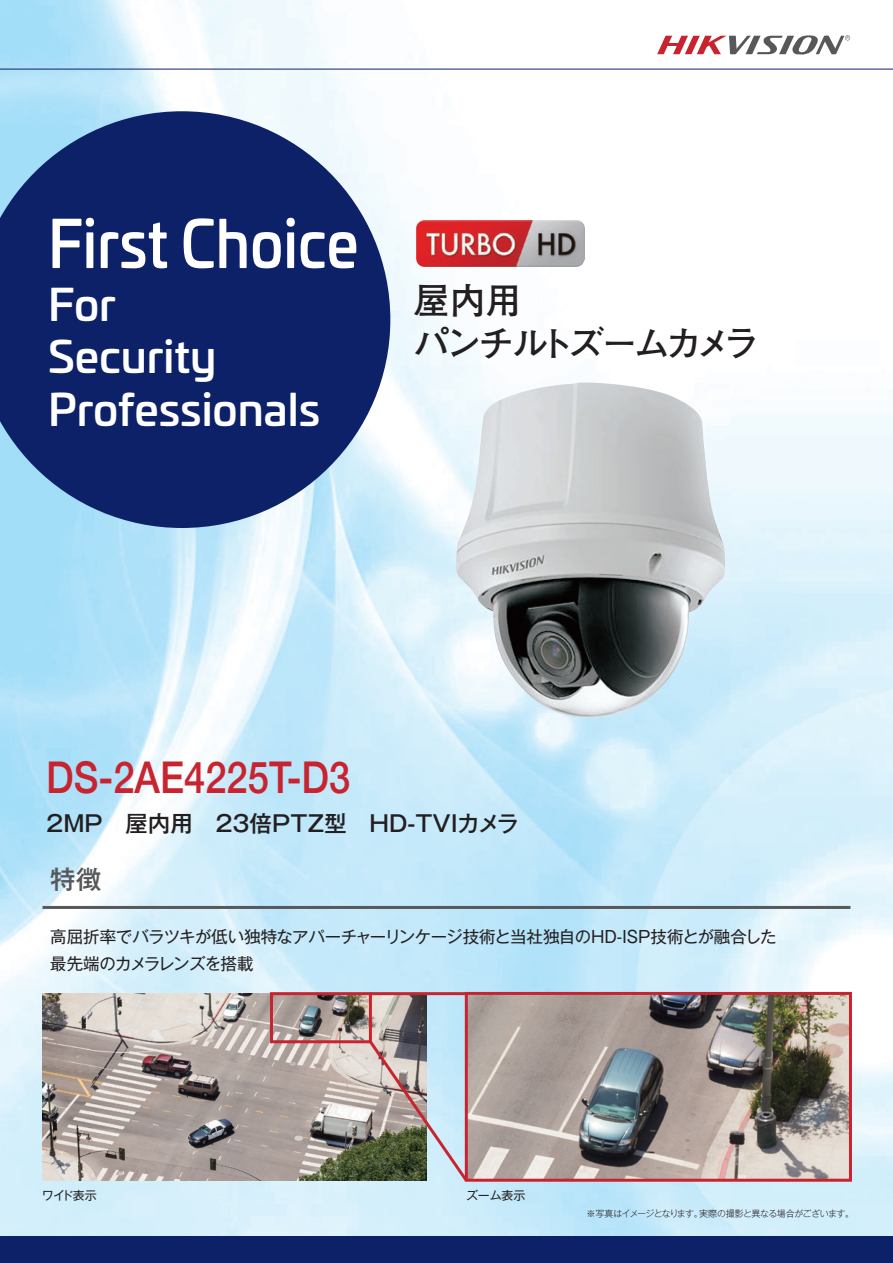
<style>
.page{position:relative;width:893px;height:1263px;background:#fff}
.page>*{position:absolute;margin:0;border:0;box-sizing:border-box;transform-origin:0 0}
.t1{font:500 64.5px "Univia Pro";color:#fff;scale:.89 1}
.t2{font:500 43.8px "Helvetica Neue";color:#c82430;scale:.87 1}
.t3{font:500 43.5px/52.5px "Univia Pro";color:#fff}
.t4{font:700 36px/43.2px "Futo Go B101 Pro";letter-spacing:-.11em;color:#231f20}
.t5{font:500 25.5px "Gothic MB101 Pro";color:#57585a}
.t6{font:500 22.5px "Gothic MB101 Pro";color:#231f20}
.t7{font:16.5px/27px "Gothic MB101 Pro";letter-spacing:-.03em;color:#231f20}
.t8{font:12px "Gothic MB101 Pro";letter-spacing:-.02em;color:#231f20}
.t9{font:300 9px "Gothic MB101 Pro";letter-spacing:-.07em;color:#231f20}
.t10{font:4.05px "Koz Go Pro";color:#57585a}
</style>
<div class="page">
<img style="left:0;top:0;width:893px;height:1237px">
<img style="left:43px;top:993px;width:384px;height:187px">
<img style="left:469px;top:996px;width:379px;height:182px">
<div style="left:465px;top:992px;width:387px;height:190px;border:3px solid #c82430"></div>
<img style="left:415px;top:220px;width:170px;height:47px">
<img style="left:456px;top:383px;width:271px;height:338px">
<svg style="left:0;top:111px;width:390px;height:417px;fill:#0d2169"></svg>
<div style="left:0;top:1237px;width:893px;height:26px;background:#0d2169"></div>
<hr style="left:43px;top:906px;width:807px;height:3px;background:#57585a">
<div style="left:270px;top:992px;width:102px;height:51px;border:3px solid #c82430"></div>
<hr style="left:370px;top:992px;width:96px;height:3px;background:#c82430">
<svg style="left:366px;top:1037px;width:104px;height:147px"></svg>
<svg style="left:657px;top:35px;width:193px;height:20px"></svg>
<hr style="left:0;top:69px;width:893px;height:1px;background:#0d2169">
<p class="t1" style="left:48px;top:194px;width:350px">First Choice</p>
<p class="t3" style="left:48px;top:275px;width:274px">For<br>Security<br>Professionals</p>
<p class="t4" style="left:413px;top:274px;width:347px">屋内用<br>パンチルトズームカメラ</p>
<p class="t10" style="left:846px;top:35px;width:4px">R</p>
<p class="t2" style="left:46px;top:742px;width:351px">DS-2AE4225T-D3</p>
<p class="t6" style="left:46px;top:804px;width:474px">2MP　屋内用　23倍PTZ型　HD-TVIカメラ</p>
<p class="t5" style="left:50px;top:859px;width:52px">特徴</p>
<p class="t7" style="left:50px;top:921px;width:728px">高屈折率でバラツキが低い独特なアパーチャーリンケージ技術と当社独自のHD-ISP技術とが融合した最先端のカメラレンズを搭載</p>
<p class="t8" style="left:42px;top:1186px;width:56px">ワイド表示</p>
<p class="t8" style="left:466px;top:1186px;width:61px">ズーム表示</p>
<p class="t9" style="left:587px;top:1206px;width:269px">※写真はイメージとなります。実際の撮影と異なる場合がございます。</p>
</div>
